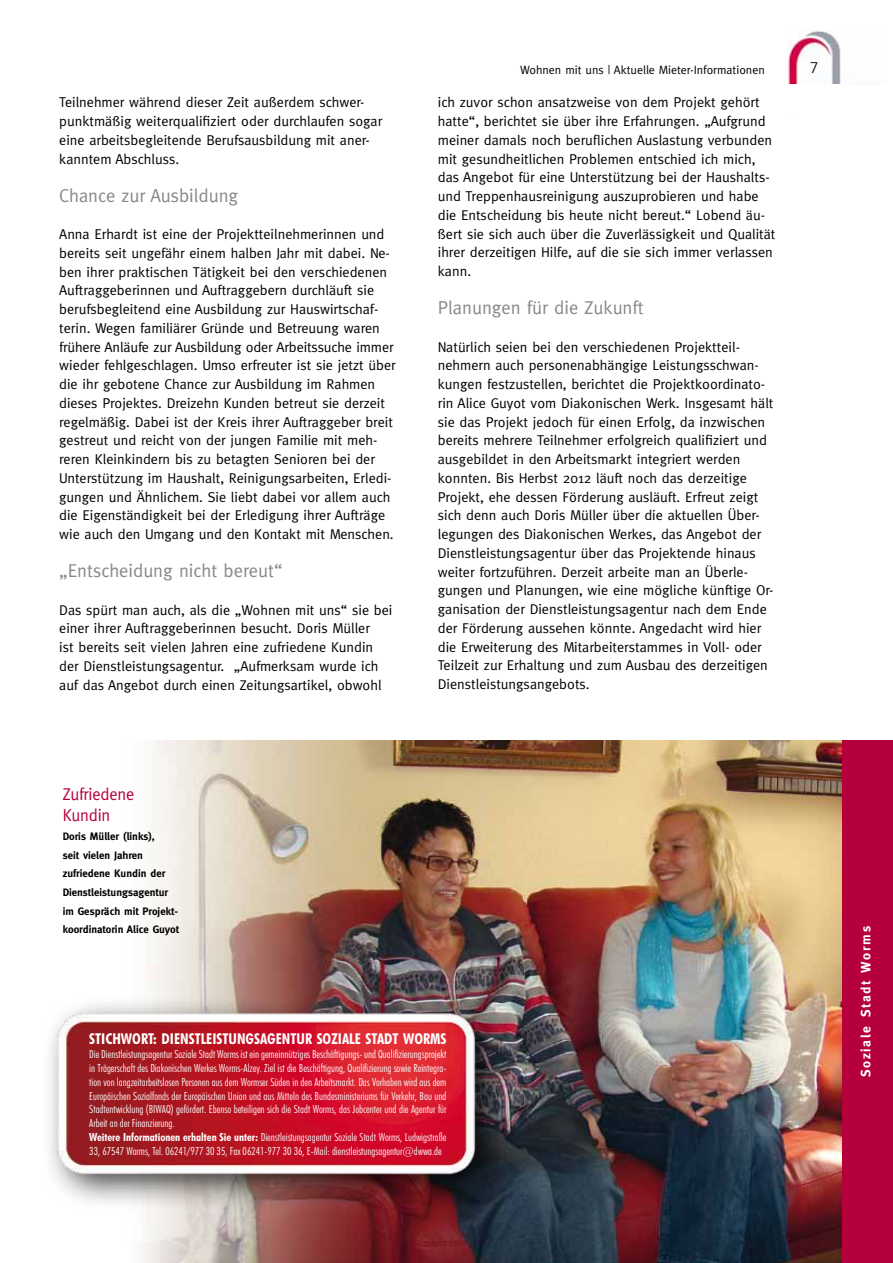
<style>
.page{position:relative;width:893px;height:1263px;background:#fff}
.page>*{position:absolute;margin:0;border:0;box-sizing:border-box;transform-origin:0 0}
.t1{font:18.75px "Meta";color:#87888a}
.t2{font:17.25px/21.6px "Meta";letter-spacing:-.01em;color:#b5003c;scale:.95 1}
.t3{font:300 15.3px "Frutiger BQ";color:#000}
.t4{font:700 condensed 15px "Futura BT";color:#fff}
.t5{font:14.25px/18.8px "Meta";color:#000}
.t6{font:700 13.5px "Meta";letter-spacing:.13em;color:#fff}
.t7{font:12px "Meta";color:#000}
.t8{font:300 condensed 11.25px/13.8px "Futura BT";color:#fff}
.t9{font:700 10.8px/18.8px "Meta";color:#000}
.s1{font-weight:700}
</style>
<div class="page">
<img style="left:788px;top:30px;width:97px;height:55px">
<div style="left:841px;top:740px;width:52px;height:523px;background:#b5003c"></div>
<img style="left:142px;top:740px;width:699px;height:523px">
<div style="left:41px;top:996px;width:473px;height:216px;background:#000;opacity:.75"></div>
<img style="left:41px;top:986px;width:463px;height:268px">
<p class="t5" style="left:59px;top:93px;width:325px">Teilnehmer während dieser Zeit außerdem schwer&shy;punktmäßig weiterqualifiziert oder durchlaufen sogar eine arbeitsbegleitende Berufsausbildung mit aner&shy;kanntem Abschluss.</p>
<h1 class="t1" style="left:59px;top:184px;width:181px">Chance zur Ausbildung</h1>
<p class="t5" style="left:59px;top:225px;width:338px">Anna Erhardt ist eine der Projektteilnehmerinnen und bereits seit ungefähr einem halben Jahr mit dabei. Ne&shy;ben ihrer praktischen Tätigkeit bei den verschiedenen Auftraggeberinnen und Auftraggebern durchläuft sie berufsbegleitend eine Ausbildung zur Hauswirtschaf&shy;terin. Wegen familiärer Gründe und Betreuung waren frühere Anläufe zur Ausbildung oder Arbeitssuche immer wieder fehlgeschlagen. Umso erfreuter ist sie jetzt über die ihr gebotene Chance zur Ausbildung im Rahmen dieses Projektes. Dreizehn Kunden betreut sie derzeit regelmäßig. Dabei ist der Kreis ihrer Auftraggeber breit gestreut und reicht von der jungen Familie mit meh&shy;reren Kleinkindern bis zu betagten Senioren bei der Unterstützung im Haushalt, Reinigungsarbeiten, Erledi&shy;gungen und Ähnlichem. Sie liebt dabei vor allem auch die Eigenständigkeit bei der Erledigung ihrer Aufträge wie auch den Umgang und den Kontakt mit Menschen.</p>
<h1 class="t1" style="left:59px;top:560px;width:225px">„Entscheidung nicht bereut“</h1>
<p class="t5" style="left:59px;top:600px;width:335px">Das spürt man auch, als die „Wohnen mit uns“ sie bei einer ihrer Auftraggeberinnen besucht. Doris Müller<br>ist bereits seit vielen Jahren eine zufriedene Kundin der Dienstleistungsagentur. „Aufmerksam wurde ich auf das Angebot durch einen Zeitungsartikel, obwohl</p>
<p class="t2" style="left:63px;top:783px;width:77px">Zufriedene<br>Kundin</p>
<p class="t9" style="left:63px;top:827px;width:118px">Doris Müller (links),<br>seit vielen Jahren zufriedene Kundin der<br>Dienstleistungsagentur im Gespräch mit Projekt&shy;koordinatorin Alice Guyot</p>
<p class="t7" style="left:520px;top:63px;width:246px">Wohnen mit uns | Aktuelle Mieter-Informationen</p>
<p class="t5" style="left:438px;top:93px;width:339px">ich zuvor schon ansatzweise von dem Projekt gehört hatte“, berichtet sie über ihre Erfahrungen. „Aufgrund meiner damals noch beruflichen Auslastung verbunden mit gesundheitlichen Problemen entschied ich mich, das Angebot für eine Unterstützung bei der Haushalts&shy;und Treppenhausreinigung auszuprobieren und habe die Entscheidung bis heute nicht bereut.“ Lobend äu&shy;ßert sie sich auch über die Zuverlässigkeit und Qualität ihrer derzeitigen Hilfe, auf die sie sich immer verlassen kann.</p>
<h1 class="t1" style="left:438px;top:297px;width:207px">Planungen für die Zukunft</h1>
<p class="t5" style="left:438px;top:337px;width:337px">Natürlich seien bei den verschiedenen Projektteil&shy;nehmern auch personenabhängige Leistungsschwan&shy;kungen festzustellen, berichtet die Projektkoordinato&shy;rin Alice Guyot vom Diakonischen Werk. Insgesamt hält sie das Projekt jedoch für einen Erfolg, da inzwischen bereits mehrere Teilnehmer erfolgreich qualifiziert und ausgebildet in den Arbeitsmarkt integriert werden konnten. Bis Herbst 2012 läuft noch das derzeitige Projekt, ehe dessen Förderung ausläuft. Erfreut zeigt sich denn auch Doris Müller über die aktuellen Über&shy;legungen des Diakonischen Werkes, das Angebot der Dienstleistungsagentur über das Projektende hinaus weiter fortzuführen. Derzeit arbeite man an Überle&shy;gungen und Planungen, wie eine mögliche künftige Or&shy;ganisation der Dienstleistungsagentur nach dem Ende der Förderung aussehen könnte. Angedacht wird hier die Erweiterung des Mitarbeiterstammes in Voll- oder Teilzeit zur Erhaltung und zum Ausbau des derzeitigen Dienstleistungsangebots.</p>
<p class="t3" style="left:810px;top:58px;width:10px">7</p>
<p class="t4" style="left:89px;top:1030px;width:359px">STICHWORT: DIENSTLEISTUNGSAGENTUR SOZIALE STADT WORMS</p>
<p class="t8" style="left:89px;top:1047px;width:359px">Die Dienstleistungsagentur Soziale Stadt Worms ist ein gemeinnütziges Beschäftigungs- und Qualifizierungsprojekt in Trägerschaft des Diakonischen Werkes Worms-Alzey. Ziel ist die Beschäftigung, Qualifizierung sowie Reintegra&shy;tion von langzeitarbeitslosen Personen aus dem Wormser Süden in den Arbeitsmarkt. Das Vorhaben wird aus dem Europäischen Sozialfonds der Europäischen Union und aus Mitteln des Bundesministeriums für Verkehr, Bau und Stadtentwicklung (BIWAQ) gefördert. Ebenso beteiligen sich die Stadt Worms, das Jobcenter und die Agentur für Arbeit an der Finanzierung.<br><span class="s1">Weitere Informationen erhalten Sie unter:</span> Dienstleistungsagentur Soziale Stadt Worms, Ludwigstraße 33, 67547 Worms, Tel. 06241/977 30 35, Fax 06241-977 30 36, E-Mail: dienstleistungsagentur@dwwa.de</p>
<p class="t6" style="left:858px;top:1077px;width:153px;rotate:-90deg">Soziale Stadt Worms</p>
</div>
